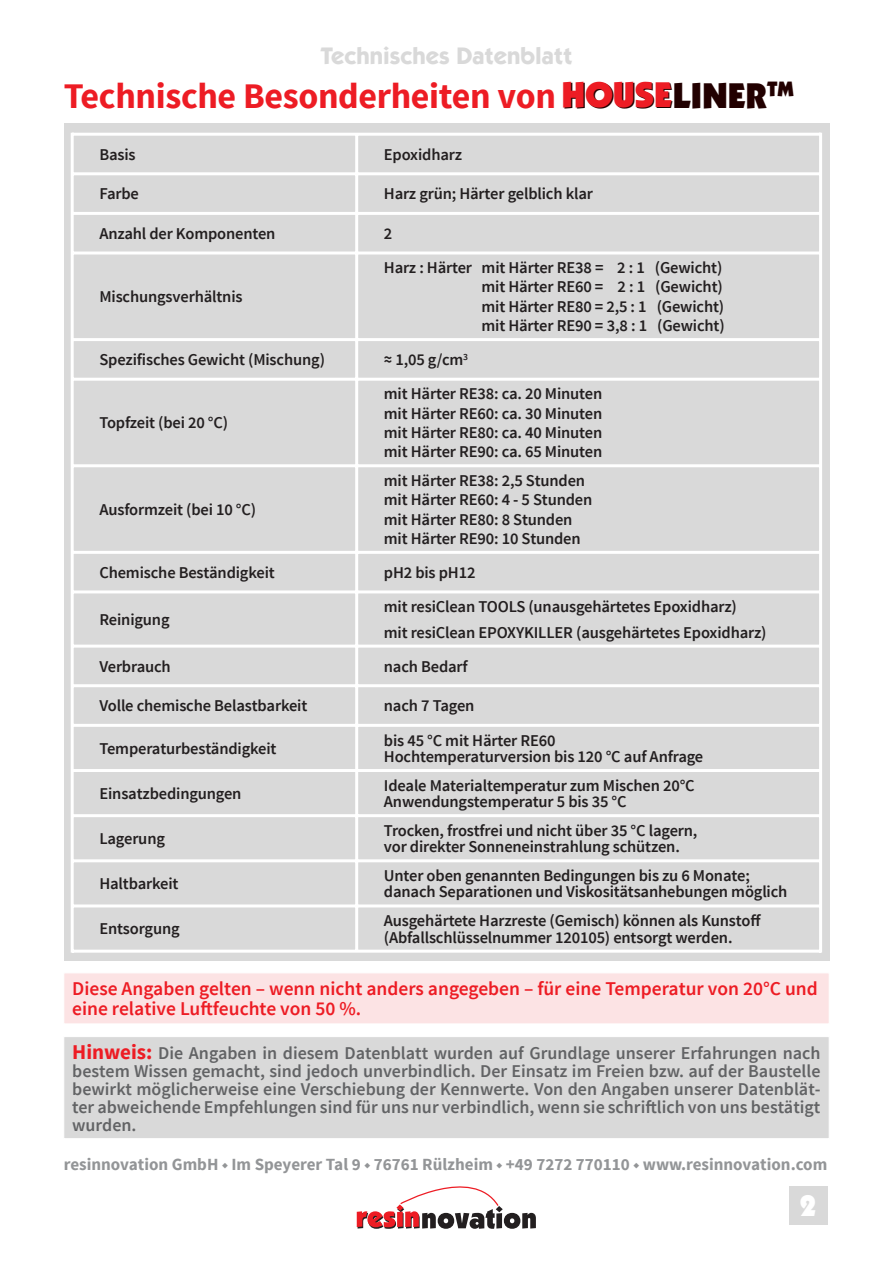
<style>
.page{position:relative;width:893px;height:1263px;background:#fff}
.page>*{position:absolute;margin:0;border:0;box-sizing:border-box;transform-origin:0 0}
.t1{font:700 36px "Source Sans Pro";letter-spacing:-.01em;color:#ed1c24}
.t2{font:900 30px "ITC Kabel Std";color:#fff}
.t3{font:700 24px "ITC Kabel Std";color:#d9d9d9}
.t4{font:900 21px "ITC Kabel Std";color:#200}
.t5{font:600 19.5px/19.5px "Source Sans Pro";color:#ed1c24}
.t6{font:600 18px/18px "Source Sans Pro";color:#626365;text-align:justify}
.t7{font:700 17.1px "Source Sans Pro";color:#939597}
.t8{font:600 16.5px/19.4px "Source Sans Pro";letter-spacing:-.01em;color:#231f20}
.s1{font-family:"ITC Kabel Std";font-weight:900}
.s2{font-family:"ITC Kabel Std";font-weight:900;color:#200}
.s3{font-weight:700;font-size:21px;color:#ed1c24}
</style>
<div class="page">
<div style="left:789px;top:1186px;width:38px;height:38px;background:#d9d9d9"></div>
<svg style="left:357px;top:1186px;width:179px;height:43px"></svg>
<div style="left:64px;top:123px;width:765px;height:837px;background:#d9d9d9"></div>
<div style="left:64px;top:973px;width:765px;height:51px;background:#fce3e4;border:1px solid #fff"></div>
<div style="left:64px;top:1036px;width:765px;height:103px;background:#d9d9d9;border:1px solid #fff"></div>
<hr style="left:71px;top:133px;width:3px;height:820px;background:#fff">
<hr style="left:819px;top:133px;width:3px;height:820px;background:#fff">
<hr style="left:355px;top:134px;width:3px;height:817px;background:#fff">
<hr style="left:72px;top:133px;width:749px;height:3px;background:#fff">
<hr style="left:72px;top:172px;width:749px;height:3px;background:#fff">
<hr style="left:72px;top:212px;width:749px;height:3px;background:#fff">
<hr style="left:72px;top:251px;width:749px;height:3px;background:#fff">
<hr style="left:72px;top:338px;width:749px;height:3px;background:#fff">
<hr style="left:72px;top:378px;width:749px;height:3px;background:#fff">
<hr style="left:72px;top:464px;width:749px;height:3px;background:#fff">
<hr style="left:72px;top:551px;width:749px;height:3px;background:#fff">
<hr style="left:72px;top:590px;width:749px;height:3px;background:#fff">
<hr style="left:72px;top:645px;width:749px;height:3px;background:#fff">
<hr style="left:72px;top:684px;width:749px;height:3px;background:#fff">
<hr style="left:72px;top:724px;width:749px;height:3px;background:#fff">
<hr style="left:72px;top:769px;width:749px;height:3px;background:#fff">
<hr style="left:72px;top:814px;width:749px;height:3px;background:#fff">
<hr style="left:72px;top:859px;width:749px;height:3px;background:#fff">
<hr style="left:72px;top:904px;width:749px;height:3px;background:#fff">
<hr style="left:72px;top:950px;width:749px;height:3px;background:#fff">
<h3 class="t3" style="left:321px;top:41px;width:253px">Technisches Datenblatt</h3>
<h1 class="t1" style="left:64px;top:81px;width:705px">Technische Besonderheiten von <span class="s1">HOUSE</span><span class="s2">LINER</span></h1>
<p class="t4" style="left:767px;top:76px;width:28px">TM</p>
<p class="t8" style="left:99px;top:146px;width:38px">Basis</p>
<p class="t8" style="left:384px;top:146px;width:80px">Epoxidharz</p>
<p class="t8" style="left:99px;top:186px;width:41px">Farbe</p>
<p class="t8" style="left:384px;top:186px;width:211px">Harz grün; Härter gelblich klar</p>
<p class="t8" style="left:99px;top:225px;width:178px">Anzahl der Komponenten</p>
<p class="t8" style="left:384px;top:225px;width:10px">2</p>
<p class="t8" style="left:99px;top:288px;width:145px">Mischungsverhältnis</p>
<p class="t8" style="left:481px;top:259px;width:245px;text-indent:-98px">Harz : Härter mit Härter RE38 = 2 : 1 (Gewicht) mit Härter RE60 = 2 : 1 (Gewicht) mit Härter RE80 = 2,5 : 1 (Gewicht) mit Härter RE90 = 3,8 : 1 (Gewicht)</p>
<p class="t8" style="left:99px;top:351px;width:227px">Spezifisches Gewicht (Mischung)</p>
<p class="t8" style="left:384px;top:351px;width:86px">≈ 1,05 g/cm<sup>3</sup></p>
<p class="t8" style="left:99px;top:414px;width:130px">Topfzeit (bei 20 °C)</p>
<p class="t8" style="left:99px;top:501px;width:158px">Ausformzeit (bei 10 °C)</p>
<p class="t8" style="left:384px;top:386px;width:220px;text-align:justify">mit Härter RE38: ca. 20 Minuten mit Härter RE60: ca. 30 Minuten mit Härter RE80: ca. 40 Minuten mit Härter RE90: ca. 65 Minuten</p>
<p class="t8" style="left:384px;top:472px;width:210px">mit Härter RE38: 2,5 Stunden mit Härter RE60: 4 - 5 Stunden mit Härter RE80: 8 Stunden mit Härter RE90: 10 Stunden</p>
<p class="t8" style="left:99px;top:564px;width:177px">Chemische Beständigkeit</p>
<p class="t8" style="left:384px;top:564px;width:93px">pH2 bis pH12</p>
<p class="t8" style="left:99px;top:611px;width:72px">Reinigung</p>
<p class="t8" style="left:384px;top:595px;width:384px;line-height:25.5px">mit resiClean TOOLS (unausgehärtetes Epoxidharz)<br>mit resiClean EPOXYKILLER (ausgehärtetes Epoxidharz)</p>
<p class="t8" style="left:99px;top:658px;width:73px">Verbrauch</p>
<p class="t8" style="left:384px;top:658px;width:85px">nach Bedarf</p>
<p class="t8" style="left:99px;top:697px;width:209px">Volle chemische Belastbarkeit</p>
<p class="t8" style="left:384px;top:697px;width:92px">nach 7 Tagen</p>
<p class="t8" style="left:99px;top:740px;width:179px">Temperaturbeständigkeit</p>
<p class="t8" style="left:384px;top:733px;width:321px;line-height:16.5px">bis 45 °C mit Härter RE60<br>Hochtemperaturversion bis 120 °C auf Anfrage</p>
<p class="t8" style="left:99px;top:785px;width:144px">Einsatzbedingungen</p>
<p class="t8" style="left:384px;top:778px;width:312px;line-height:16.5px">Ideale Materialtemperatur zum Mischen 20°C<br>Anwendungstemperatur 5 bis 35 °C</p>
<p class="t8" style="left:99px;top:830px;width:67px">Lagerung</p>
<p class="t8" style="left:384px;top:823px;width:315px;line-height:16.5px">Trocken, frostfrei und nicht über 35 °C lagern, vor direkter Sonneneinstrahlung schützen.</p>
<p class="t8" style="left:99px;top:875px;width:81px">Haltbarkeit</p>
<p class="t8" style="left:384px;top:868px;width:405px;line-height:16.5px">Unter oben genannten Bedingungen bis zu 6 Monate; danach Separationen und Viskositätsanhebungen möglich</p>
<p class="t8" style="left:99px;top:920px;width:82px">Entsorgung</p>
<p class="t8" style="left:384px;top:914px;width:379px;line-height:16.5px">Ausgehärtete Harzreste (Gemisch) können als Kunstoff (Abfallschlüsselnummer 120105) entsorgt werden.</p>
<p class="t5" style="left:72px;top:981px;width:747px">Diese Angaben gelten – wenn nicht anders angegeben – für eine Temperatur von 20°C und eine relative Luftfeuchte von 50 %.</p>
<p class="t6" style="left:72px;top:1045px;width:750px"><span class="s3">Hinweis:</span> Die Angaben in diesem Datenblatt wurden auf Grundlage unserer Erfahrungen nach bestem Wissen gemacht, sind jedoch unverbindlich. Der Einsatz im Freien bzw. auf der Baustelle bewirkt möglicherweise eine Verschiebung der Kennwerte. Von den Angaben unserer Datenblät&shy;ter abweichende Empfehlungen sind für uns nur verbindlich, wenn sie schriftlich von uns bestätigt wurden.</p>
<p class="t7" style="left:64px;top:1157px;width:765px">resinnovation GmbH ◆ Im Speyerer Tal 9 ◆ 76761 Rülzheim ◆ +49 7272 770110 ◆ www.resinnovation.com</p>
<h2 class="t2" style="left:800px;top:1187px;width:18px">2</h2>
</div>
